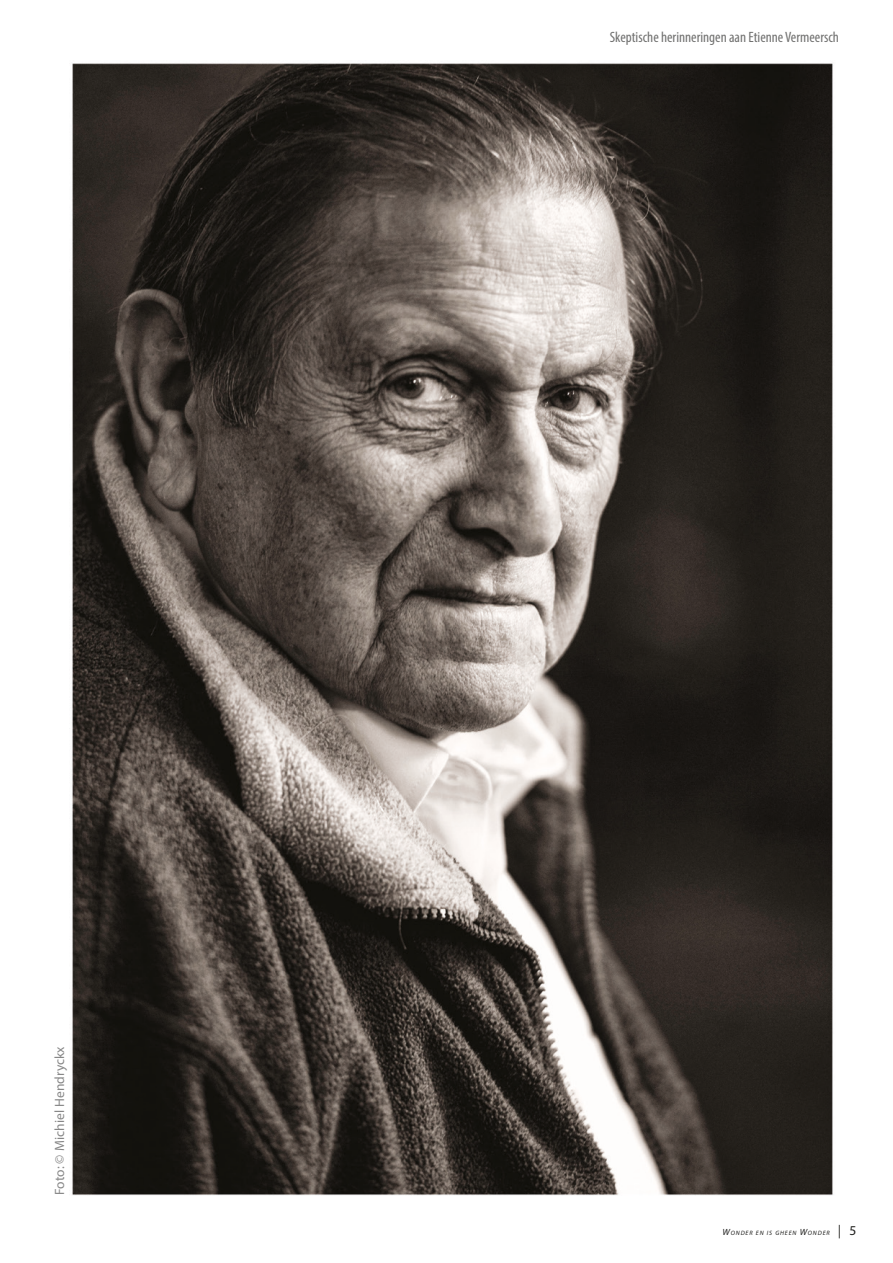
<style>
.page{position:relative;width:893px;height:1263px;background:#fff}
.page>*{position:absolute;margin:0;border:0;box-sizing:border-box;transform-origin:0 0}
.t1{font:condensed 15px "Myriad Pro";color:#70706f}
.t2{font:13.5px "Myriad Pro";letter-spacing:.005em;color:#878787}
.t3{font:italic 6.3px "Myriad Pro";letter-spacing:.13em;color:#1d1d1b}
.s1{font-size:9px}
.s2{font-size:13.5px}
.s3{font-style:normal;font-size:13.5px}
</style>
<div class="page">
<img style="left:72px;top:63px;width:761px;height:1133px">
<p class="t2" style="left:51px;top:1195px;width:150px;rotate:-90deg">Foto: © Michiel Hendryckx</p>
<p class="t1" style="left:610px;top:28px;width:231px">Skeptische herinneringen aan Etienne Vermeersch</p>
<p class="t3" style="left:723px;top:1229px;width:135px"><span class="s1">W</span>ONDER EN IS GHEEN <span class="s1">W</span>ONDER <span class="s2">|</span> <span class="s3">5</span></p>
</div>
